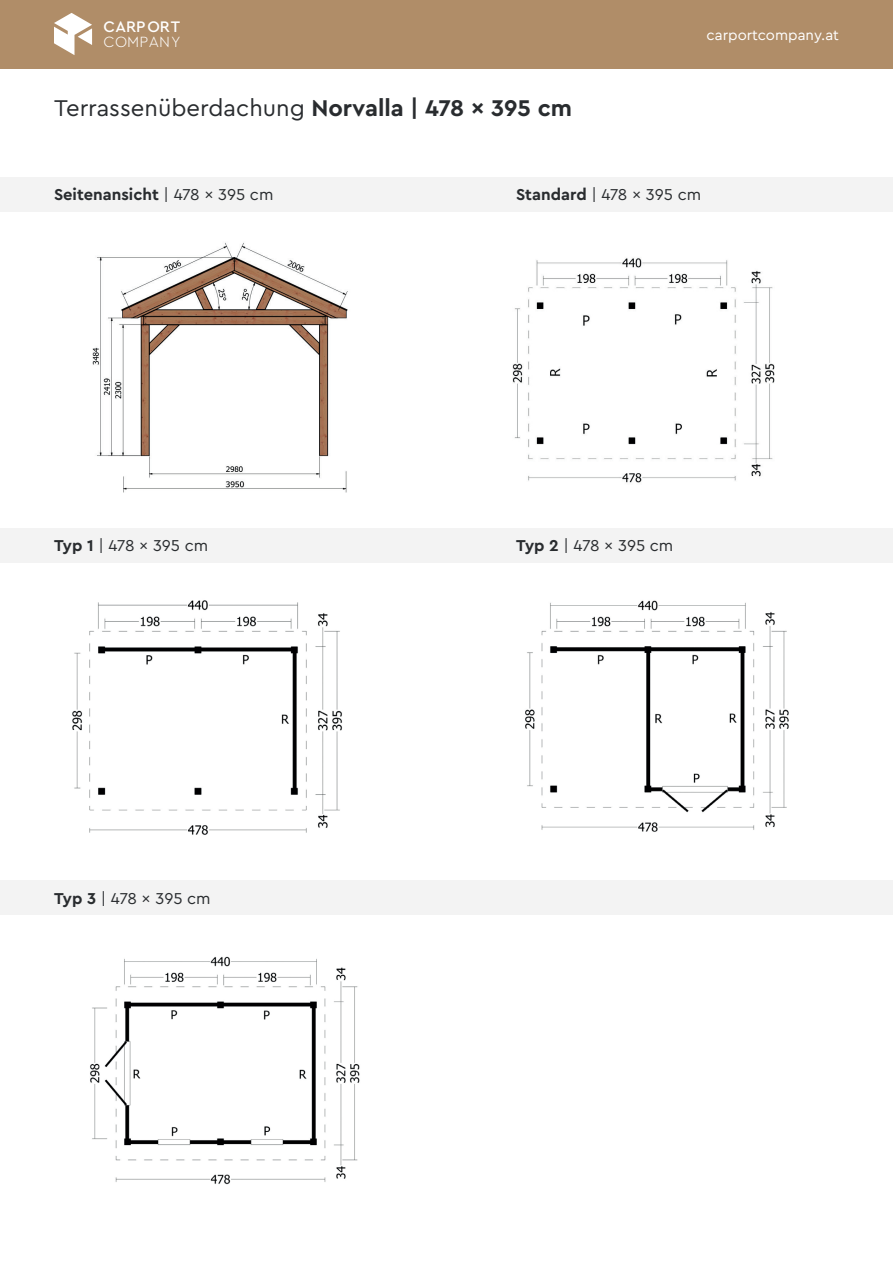
<style>
.page{position:relative;width:893px;height:1263px;background:#fff}
.page>*{position:absolute;margin:0;border:0;box-sizing:border-box;transform-origin:0 0}
.t1{font:23.85px "Cera Pro";color:#292c2f}
.t2{font:16.5px "Cera Pro";color:#292c2f}
.t3{font:700 16.5px "Cera Pro";color:#292c2f}
.t4{font:500 16.05px "Cera Pro";letter-spacing:.015em;color:#fff}
.t5{font:300 15.45px "Cera Pro";letter-spacing:.015em;color:#fff}
.t6{font:15px "Cera Pro";color:#fff}
.s1{font-weight:700}
.s2{font-weight:400}
</style>
<div class="page">
<div style="left:0;top:177px;width:493px;height:35px;background:#f3f3f3"></div>
<div style="left:462px;top:177px;width:431px;height:35px;background:#f3f3f3"></div>
<div style="left:0;top:528px;width:468px;height:35px;background:#f3f3f3"></div>
<div style="left:0;top:880px;width:893px;height:35px;background:#f3f3f3"></div>
<div style="left:462px;top:528px;width:431px;height:35px;background:#f3f3f3"></div>
<div style="left:0;top:0;width:893px;height:68px;background:#b08d68"></div>
<svg style="left:54px;top:13px;width:38px;height:42px"></svg>
<img style="left:512px;top:258px;width:263px;height:225px">
<img style="left:525px;top:600px;width:264px;height:232px">
<img style="left:72px;top:600px;width:270px;height:235px">
<img style="left:90px;top:956px;width:270px;height:229px">
<img style="left:92px;top:242px;width:256px;height:251px">
<p class="t4" style="left:104px;top:16px;width:78px">CARPORT</p>
<p class="t5" style="left:104px;top:32px;width:79px">COMPANY</p>
<h1 class="t1" style="left:54px;top:92px;width:520px">Terrassenüberdachung <span class="s1">Norvalla | 478 x 395 cm</span></h1>
<p class="t6" style="left:707px;top:25px;width:134px">carportcompany.at</p>
<p class="t3" style="left:54px;top:184px;width:221px">Seitenansicht <span class="s2">| 478 x 395 cm</span></p>
<p class="t2" style="left:516px;top:184px;width:187px"><span class="s1">Standard</span> | 478 x 395 cm</p>
<p class="t2" style="left:54px;top:535px;width:156px"><span class="s1">Typ 1</span> | 478 x 395 cm</p>
<p class="t2" style="left:54px;top:887px;width:158px"><span class="s1">Typ 3</span> | 478 x 395 cm</p>
<p class="t2" style="left:516px;top:535px;width:159px"><span class="s1">Typ 2</span> | 478 x 395 cm</p>
</div>
